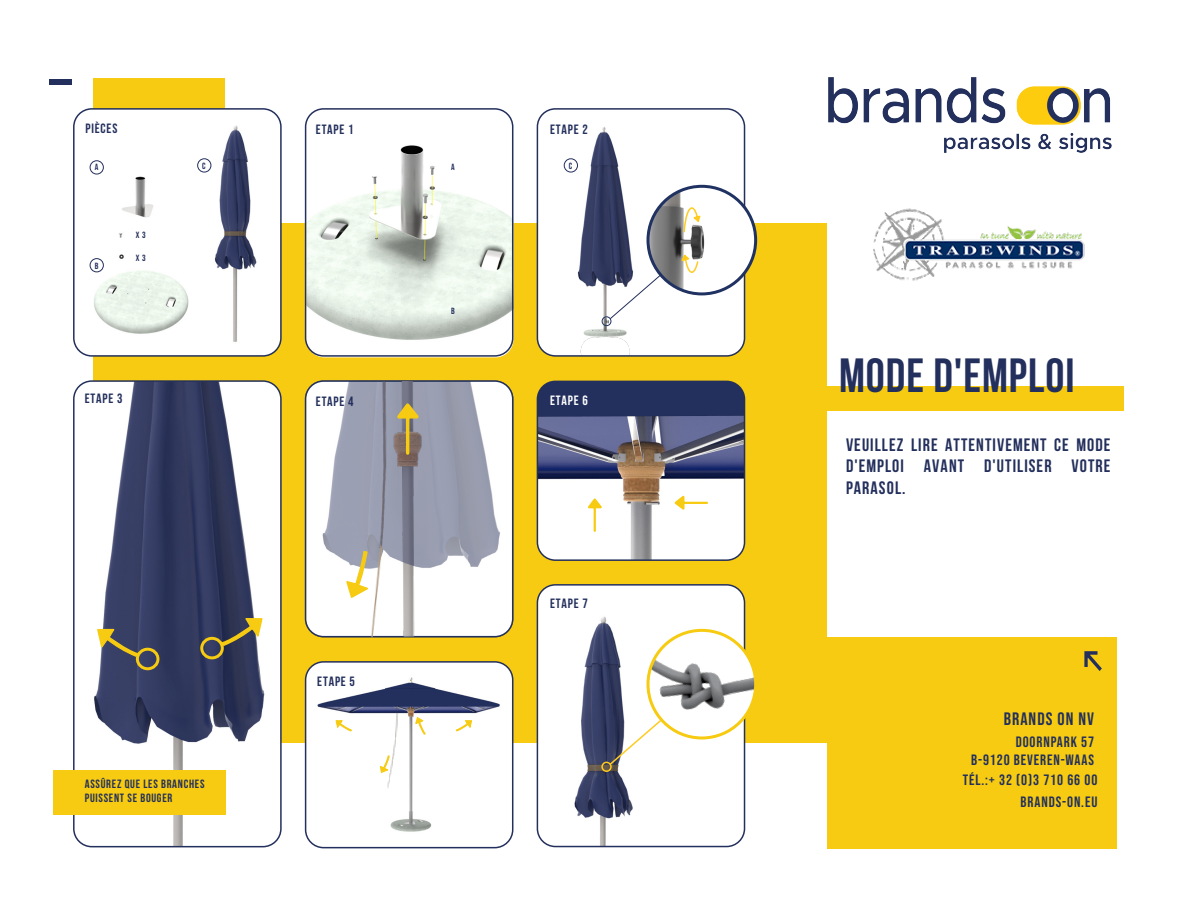
<style>
.page{position:relative;width:1188px;height:918px;background:#fff}
.page>*{position:absolute;margin:0;border:0;box-sizing:border-box;transform-origin:0 0}
.t1{font:73.95px "Bebas Neue";color:#232f5c}
.t2{font:700 48px "Bebas Neue";letter-spacing:.02em;color:#232f5c}
.t3{font:700 18px/21.6px "Bebas Neue";letter-spacing:.06em;color:#232f5c;text-align:justify}
.t4{font:18px "Bebas Neue";letter-spacing:.06em;color:#232f5c}
.t5{font:15px/18px "Bebas Neue";letter-spacing:.06em;color:#232f5c;text-align:right}
.t6{font:700 13.5px "Bebas Neue";letter-spacing:.06em;color:#232f5c}
.t7{font:700 13.5px "Bebas Neue";letter-spacing:.06em;color:#fff}
.t8{font:700 12px/13.8px "Bebas Neue";letter-spacing:.06em;color:#232f5c}
.t9{font:9px "Bebas Neue";color:#232f5c}
.s1{font-weight:400}
.s2{font-weight:700}
</style>
<div class="page">
<div style="left:93px;top:223px;width:734px;height:520px;background:#f6cb11"></div>
<img style="left:537px;top:381px;width:208px;height:179px">
<div style="left:537px;top:381px;width:208px;height:180px;border:2px solid #232f5c;border-radius:18px"></div>
<div style="left:537px;top:109px;width:208px;height:247px;background:#fff;border-radius:18px"></div>
<img style="left:537px;top:109px;width:133px;height:245px">
<div style="left:537px;top:108px;width:208px;height:249px;border:2px solid #232f5c;border-radius:18px"></div>
<div style="left:93px;top:78px;width:132px;height:163px;background:#f6cb11"></div>
<img style="left:76px;top:111px;width:203px;height:243px">
<div style="left:73px;top:108px;width:209px;height:249px;border:2px solid #232f5c;border-radius:18px"></div>
<img style="left:74px;top:383px;width:205px;height:464px">
<div style="left:73px;top:380px;width:209px;height:467px;border:2px solid #232f5c;border-radius:18px"></div>
<img style="left:537px;top:585px;width:208px;height:262px">
<div style="left:537px;top:584px;width:208px;height:263px;border:2px solid #232f5c;border-radius:18px"></div>
<img style="left:306px;top:662px;width:207px;height:186px">
<div style="left:305px;top:661px;width:208px;height:187px;border:2px solid #232f5c;border-radius:18px"></div>
<div style="left:827px;top:637px;width:289px;height:211px;background:#f6cb11"></div>
<div style="left:824px;top:387px;width:300px;height:24px;background:#f6cb11"></div>
<div style="left:53px;top:770px;width:173px;height:44px;background:#f6cb11"></div>
<img style="left:828px;top:78px;width:284px;height:75px">
<svg style="left:1084px;top:651px;width:18px;height:20px"></svg>
<img style="left:873px;top:208px;width:212px;height:73px">
<div style="left:83px;top:169px;width:120px;height:80px;background:#fff"></div>
<img style="left:84px;top:245px;width:120px;height:96px">
<div style="left:90px;top:160px;width:14px;height:14px;border:1px solid #232f5c;border-radius:50%"></div>
<div style="left:90px;top:258px;width:14px;height:14px;border:1px solid #232f5c;border-radius:50%"></div>
<div style="left:197px;top:158px;width:14px;height:14px;border:1px solid #232f5c;border-radius:50%"></div>
<div style="left:564px;top:158px;width:14px;height:14px;border:1px solid #232f5c;border-radius:50%"></div>
<img style="left:648px;top:186px;width:108px;height:108px;border-radius:54px">
<div style="left:647px;top:185px;width:110px;height:110px;border:3px solid #203262;border-radius:50%"></div>
<img style="left:648px;top:630px;width:108px;height:108px;border-radius:54px">
<div style="left:647px;top:629px;width:110px;height:110px;border:3px solid #f6cb11;border-radius:50%"></div>
<svg style="left:610px;top:274px;width:51px;height:45px"></svg>
<svg style="left:608px;top:718px;width:55px;height:48px"></svg>
<div style="left:602px;top:317px;width:9px;height:9px;border:1px solid #203262;border-radius:50%"></div>
<div style="left:601px;top:762px;width:11px;height:10px;border:2px solid #ffcb1f;border-radius:50%"></div>
<svg style="left:683px;top:207px;width:18px;height:26px"></svg>
<svg style="left:679px;top:252px;width:20px;height:22px"></svg>
<div style="left:136px;top:648px;width:23px;height:22px;border:3px solid #f6cb11;border-radius:50%"></div>
<div style="left:200px;top:637px;width:24px;height:22px;border:3px solid #f6cb11;border-radius:50%"></div>
<svg style="left:96px;top:628px;width:43px;height:30px"></svg>
<svg style="left:220px;top:617px;width:44px;height:30px"></svg>
<svg style="left:455px;top:720px;width:17px;height:12px"></svg>
<svg style="left:335px;top:720px;width:17px;height:12px"></svg>
<svg style="left:415px;top:717px;width:11px;height:18px"></svg>
<svg style="left:304px;top:380px;width:210px;height:258px;background:#b5b6c0"></svg>
<svg style="left:392px;top:399px;width:32px;height:58px"></svg>
<svg style="left:585px;top:496px;width:20px;height:37px"></svg>
<svg style="left:672px;top:492px;width:37px;height:21px"></svg>
<img style="left:375px;top:702px;width:40px;height:104px">
<img style="left:304px;top:543px;width:183px;height:95px">
<img style="left:306px;top:110px;width:207px;height:247px">
<div style="left:305px;top:108px;width:208px;height:249px;border:2px solid #232f5c;border-radius:18px"></div>
<p class="t1" style="left:49px;top:11px;width:24px">_</p>
<p class="t6" style="left:86px;top:121px;width:33px">PIÈCES</p>
<p class="t6" style="left:550px;top:122px;width:39px">ETAPE <span class="s1">2</span></p>
<p class="t6" style="left:316px;top:122px;width:39px">ETAPE <span class="s1">1</span></p>
<p class="t9" style="left:95px;top:162px;width:5px">A</p>
<p class="t9" style="left:202px;top:161px;width:5px">C</p>
<p class="t9" style="left:569px;top:161px;width:5px">C</p>
<p class="t9" style="left:451px;top:162px;width:5px">A</p>
<p class="t9" style="left:95px;top:260px;width:5px">B</p>
<p class="t9" style="left:136px;top:230px;width:11px">X 3</p>
<p class="t9" style="left:136px;top:252px;width:11px">X 3</p>
<p class="t9" style="left:451px;top:305px;width:5px">B</p>
<p class="t6" style="left:85px;top:391px;width:39px">ETAPE <span class="s1">3</span></p>
<p class="t7" style="left:550px;top:392px;width:39px">ETAPE <span class="s1">6</span></p>
<p class="t6" style="left:316px;top:394px;width:39px">ETAPE <span class="s1">4</span></p>
<p class="t8" style="left:85px;top:777px;width:121px">ASSÛREZ QUE LES BRANCHES<br>PUISSENT SE BOUGER</p>
<p class="t6" style="left:317px;top:674px;width:39px">ETAPE <span class="s1">5</span></p>
<p class="t6" style="left:550px;top:596px;width:39px">ETAPE <span class="s1">7</span></p>
<p class="t2" style="left:839px;top:350px;width:237px">MODE D'EMPLOI</p>
<p class="t3" style="left:846px;top:433px;width:266px">VEUILLEZ LIRE ATTENTIVEMENT CE MODE D'EMPLOI AVANT D'UTILISER VOTRE PARASOL.</p>
<p class="t4" style="left:1004px;top:708px;width:92px">BRANDS ON NV</p>
<p class="t5" style="left:971px;top:733px;width:124px">DOORNPARK 57<br>B-9120 BEVEREN-WAAS</p>
<p class="t5" style="left:963px;top:768px;width:136px;line-height:22.5px">T<span class="s2">ÉL</span>.:+ 32 (0)3 710 66 00<br>BRANDS-ON.EU</p>
</div>
